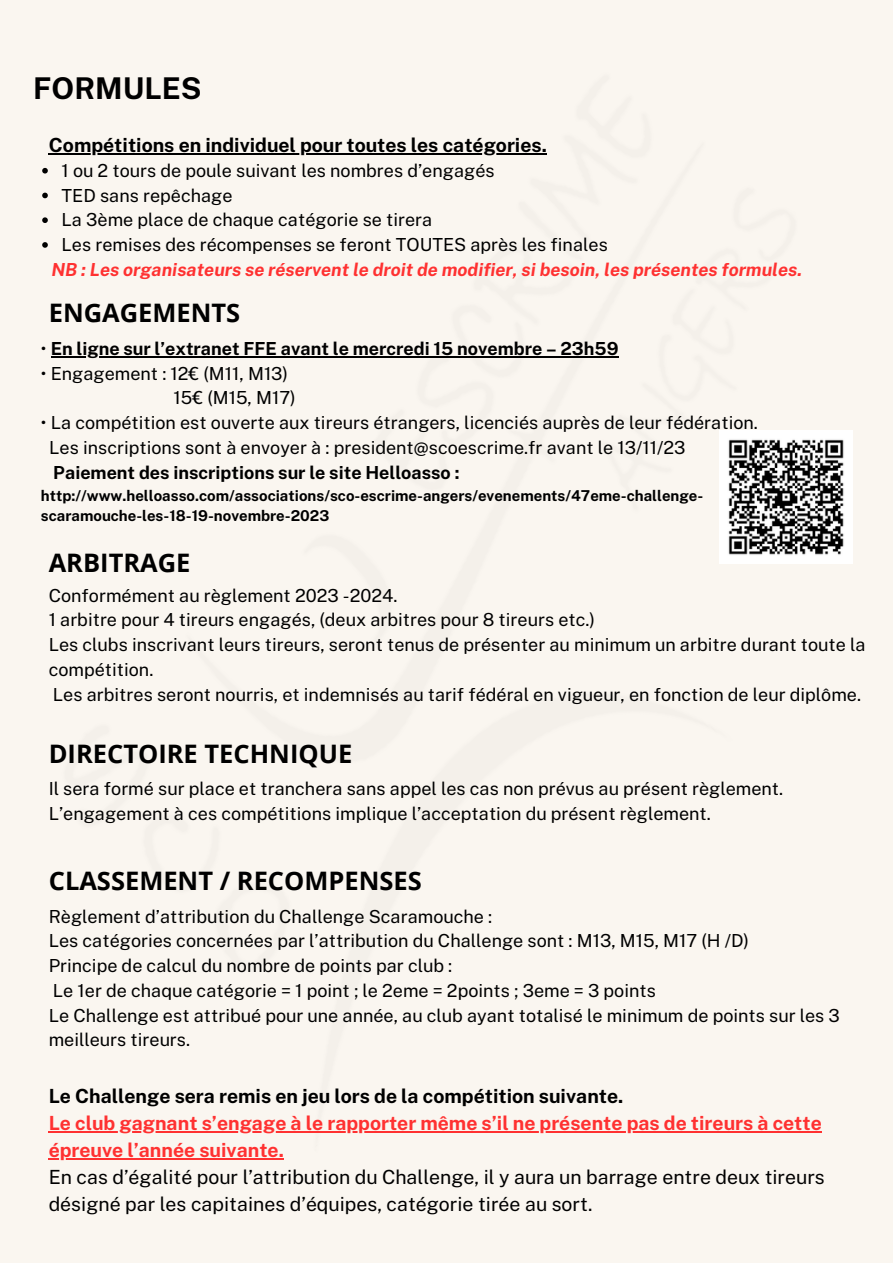
<style>
.page{position:relative;width:893px;height:1264px;background:#fff}
.page>*{position:absolute;margin:0;border:0;box-sizing:border-box;transform-origin:0 0}
.t1{font:700 30px "Public Sans";color:#000}
.t2{font:700 25.5px "Open Sans";color:#000}
.t3{font:19.5px/27px "Public Sans";color:#000}
.t4{font:700 19.5px "Public Sans";color:#000}
.t5{font:700 19.5px/27px "Public Sans";color:#ff3131}
.t6{font:18px/24.8px "Public Sans";color:#000}
.t7{font:700 18px "Public Sans";color:#000}
.t8{font:italic 700 18px "Public Sans";color:#ff3131}
.t9{font:700 15px/20.2px "Public Sans";color:#000}
.s1{font-weight:400}
</style>
<div class="page">
<div style="left:0;top:0;width:892px;height:1262px;background:#faf6f0"></div>
<img style="left:719px;top:431px;width:132px;height:132px">
<svg style="left:42px;top:168px;width:6px;height:5px"></svg>
<svg style="left:42px;top:193px;width:6px;height:5px"></svg>
<svg style="left:42px;top:217px;width:6px;height:6px"></svg>
<svg style="left:42px;top:242px;width:6px;height:6px"></svg>
<hr style="left:49px;top:153px;width:498px;height:1px;background:#000">
<hr style="left:51px;top:356px;width:567px;height:1px;background:#000">
<hr style="left:49px;top:1131px;width:772px;height:1px;background:#ff3131">
<hr style="left:49px;top:1158px;width:235px;height:1px;background:#ff3131">
<p class="t1" style="left:33px;top:70px;width:170px">FORMULES</p>
<p class="t4" style="left:49px;top:134px;width:499px">Compétitions en individuel pour toutes les catégories.</p>
<p class="t6" style="left:62px;top:158px;width:434px">1 ou 2 tours de poule suivant les nombres d’engagés</p>
<p class="t6" style="left:62px;top:183px;width:172px">TED sans repêchage</p>
<p class="t6" style="left:62px;top:207px;width:372px">La 3ème place de chaque catégorie se tirera</p>
<p class="t6" style="left:62px;top:232px;width:547px">Les remises des récompenses se feront TOUTES après les finales</p>
<p class="t8" style="left:51px;top:259px;width:752px">NB : Les organisateurs se réservent le droit de modifier, si besoin, les présentes formules.</p>
<p class="t2" style="left:49px;top:295px;width:193px">ENGAGEMENTS</p>
<p class="t7" style="left:41px;top:338px;width:579px"><span class="s1">•</span> En ligne sur l’extranet FFE avant le mercredi 15 novembre – 23h59</p>
<p class="t6" style="left:41px;top:361px;width:249px">• Engagement : 12€ (M11, M13)</p>
<p class="t6" style="left:173px;top:385px;width:124px">15€ (M15, M17)</p>
<p class="t6" style="left:41px;top:410px;width:718px">• La compétition est ouverte aux tireurs étrangers, licenciés auprès de leur fédération.</p>
<p class="t6" style="left:49px;top:435px;width:637px">Les inscriptions sont à envoyer à : president@scoescrime.fr avant le 13/11/23</p>
<p class="t7" style="left:53px;top:461px;width:407px">Paiement des inscriptions sur le site Helloasso :</p>
<p class="t9" style="left:41px;top:485px;width:664px">http://www.helloasso.com/associations/sco-escrime-angers/evenements/47eme-challenge&shy;scaramouche-les-18-19-novembre-2023</p>
<p class="t2" style="left:49px;top:545px;width:143px">ARBITRAGE</p>
<p class="t6" style="left:49px;top:583px;width:350px">Conformément au règlement 2023 -2024.</p>
<p class="t6" style="left:49px;top:607px;width:547px">1 arbitre pour 4 tireurs engagés, (deux arbitres pour 8 tireurs etc.)</p>
<p class="t6" style="left:49px;top:632px;width:818px">Les clubs inscrivant leurs tireurs, seront tenus de présenter au minimum un arbitre durant toute la compétition.</p>
<p class="t6" style="left:53px;top:681px;width:809px">Les arbitres seront nourris, et indemnisés au tarif fédéral en vigueur, en fonction de leur diplôme.</p>
<p class="t2" style="left:49px;top:735px;width:305px">DIRECTOIRE TECHNIQUE</p>
<p class="t6" style="left:49px;top:776px;width:736px">Il sera formé sur place et tranchera sans appel les cas non prévus au présent règlement.</p>
<p class="t6" style="left:49px;top:801px;width:663px">L’engagement à ces compétitions implique l’acceptation du présent règlement.</p>
<p class="t2" style="left:49px;top:862px;width:374px">CLASSEMENT / RECOMPENSES</p>
<p class="t6" style="left:49px;top:903px;width:445px">Règlement d’attribution du Challenge Scaramouche :</p>
<p class="t6" style="left:49px;top:928px;width:701px">Les catégories concernées par l’attribution du Challenge sont : M13, M15, M17 (H /D)</p>
<p class="t6" style="left:49px;top:953px;width:405px">Principe de calcul du nombre de points par club :</p>
<p class="t6" style="left:53px;top:977px;width:604px">Le 1er de chaque catégorie = 1 point ; le 2eme = 2points ; 3eme = 3 points</p>
<p class="t6" style="left:49px;top:1002px;width:792px">Le Challenge est attribué pour une année, au club ayant totalisé le minimum de points sur les 3 meilleurs tireurs.</p>
<p class="t4" style="left:49px;top:1084px;width:576px">Le Challenge sera remis en jeu lors de la compétition suivante.</p>
<p class="t5" style="left:49px;top:1109px;width:774px">Le club gagnant s’engage à le rapporter même s’il ne présente pas de tireurs à cette épreuve l’année suivante.</p>
<p class="t3" style="left:49px;top:1163px;width:777px">En cas d’égalité pour l’attribution du Challenge, il y aura un barrage entre deux tireurs désigné par les capitaines d’équipes, catégorie tirée au sort.</p>
</div>
